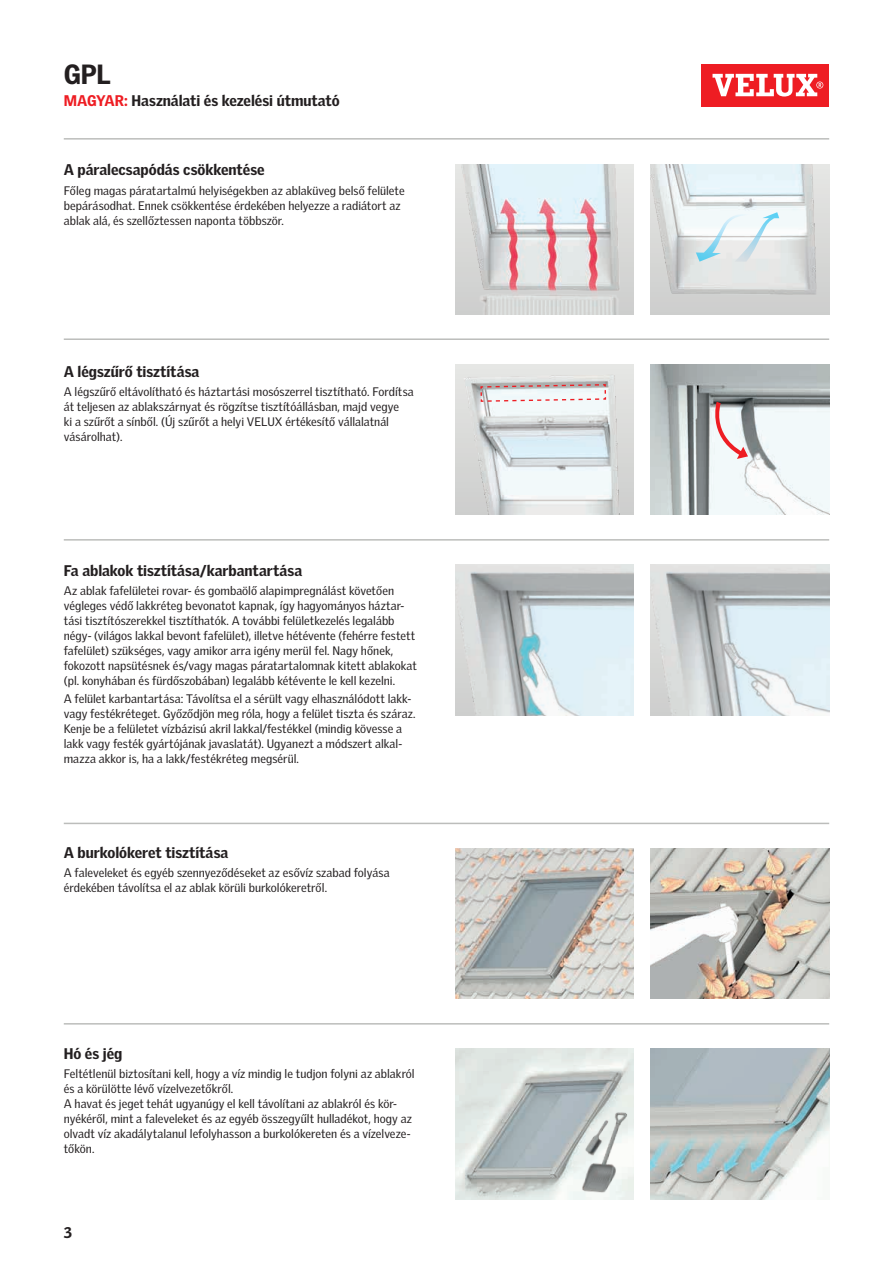
<style>
.page{position:relative;width:893px;height:1263px;background:#fff}
.page>*{position:absolute;margin:0;border:0;box-sizing:border-box;transform-origin:0 0}
.t1{font:900 27px "Velux Gothic";color:#231f20}
.t2{font:900 15px "Velux Gothic";letter-spacing:-.005em;color:#231f20}
.t3{font:12px/15px "Velux Gothic";color:#231f20}
.s1{color:#ee1d23}
</style>
<div class="page">
<img style="left:455px;top:1049px;width:179px;height:150px">
<div style="left:702px;top:64px;width:127px;height:42px;background:#ee1d23"></div>
<svg style="left:712px;top:74px;width:111px;height:23px"></svg>
<img style="left:572px;top:1102px;width:84px;height:98px">
<img style="left:455px;top:164px;width:179px;height:150px">
<img style="left:651px;top:164px;width:178px;height:151px">
<svg style="left:696px;top:212px;width:83px;height:50px"></svg>
<img style="left:455px;top:364px;width:179px;height:151px">
<svg style="left:480px;top:383px;width:127px;height:20px"></svg>
<img style="left:651px;top:364px;width:178px;height:151px">
<svg style="left:707px;top:402px;width:41px;height:57px"></svg>
<img style="left:455px;top:565px;width:179px;height:150px">
<img style="left:651px;top:565px;width:178px;height:150px">
<img style="left:455px;top:848px;width:179px;height:151px">
<img style="left:651px;top:848px;width:178px;height:151px">
<img style="left:651px;top:1049px;width:178px;height:150px">
<hr style="left:64px;top:823px;width:765px;height:1px;background:#bcbdbb">
<hr style="left:64px;top:1023px;width:765px;height:1px;background:#bcbdbb">
<hr style="left:64px;top:338px;width:765px;height:2px;background:#bcbdbb">
<hr style="left:64px;top:539px;width:765px;height:2px;background:#bcbdbb">
<hr style="left:64px;top:138px;width:765px;height:2px;background:#bcbdbb">
<h1 class="t1" style="left:64px;top:57px;width:49px">GPL</h1>
<p class="t2" style="left:64px;top:91px;width:277px"><span class="s1">MAGYAR:</span> Használati és kezelési útmutató</p>
<p class="t2" style="left:64px;top:160px;width:203px">A páralecsapódás csökkentése</p>
<p class="t3" style="left:64px;top:183px;width:342px">Főleg magas páratartalmú helyiségekben az ablaküveg belső felülete bepárásodhat. Ennek csökkentése érdekében helyezze a radiátort az ablak alá, és szellőztessen naponta többször.</p>
<p class="t2" style="left:64px;top:362px;width:137px">A légszűrő tisztítása</p>
<p class="t3" style="left:64px;top:384px;width:352px">A légszűrő eltávolítható és háztartási mosószerrel tisztítható. Fordítsa át teljesen az ablakszárnyat és rögzítse tisztítóállásban, majd vegye<br>ki a szűrőt a sínből. (Új szűrőt a helyi VELUX értékesítő vállalatnál vásárolhat).</p>
<p class="t2" style="left:64px;top:561px;width:240px">Fa ablakok tisztítása/karbantartása</p>
<p class="t3" style="left:64px;top:583px;width:355px">Az ablak fafelületei rovar- és gombaölő alapimpregnálást követően végleges védő lakkréteg bevonatot kapnak, így hagyományos háztar&shy;tási tisztítószerekkel tisztíthatók. A további felületkezelés legalább négy- (világos lakkal bevont fafelület), illetve hétévente (fehérre festett fafelület) szükséges, vagy amikor arra igény merül fel. Nagy hőnek, fokozott napsütésnek és/vagy magas páratartalomnak kitett ablakokat (pl. konyhában és fürdőszobában) legalább kétévente le kell kezelni.</p>
<p class="t3" style="left:64px;top:691px;width:353px">A felület karbantartása: Távolítsa el a sérült vagy elhasználódott lakk&shy;vagy festékréteget. Győződjön meg róla, hogy a felület tiszta és száraz.<br>Kenje be a felületet vízbázisú akril lakkal/festékkel (mindig kövesse a lakk vagy festék gyártójának javaslatát). Ugyanezt a módszert alkal&shy;mazza akkor is, ha a lakk/festékréteg megsérül.</p>
<p class="t2" style="left:64px;top:843px;width:166px">A burkolókeret tisztítása</p>
<p class="t3" style="left:64px;top:865px;width:327px">A faleveleket és egyéb szennyeződéseket az esővíz szabad folyása érdekében távolítsa el az ablak körüli burkolókeretről.</p>
<p class="t2" style="left:64px;top:1044px;width:60px">Hó és jég</p>
<p class="t3" style="left:64px;top:1066px;width:352px">Feltétlenül biztosítani kell, hogy a víz mindig le tudjon folyni az ablakról és a körülötte lévő vízelvezetőkről.<br>A havat és jeget tehát ugyanúgy el kell távolítani az ablakról és kör&shy;nyékéről, mint a faleveleket és az egyéb összegyűlt hulladékot, hogy az olvadt víz akadálytalanul lefolyhasson a burkolókereten és a vízelveze&shy;tőkön.</p>
<p class="t2" style="left:64px;top:1222px;width:10px">3</p>
</div>
